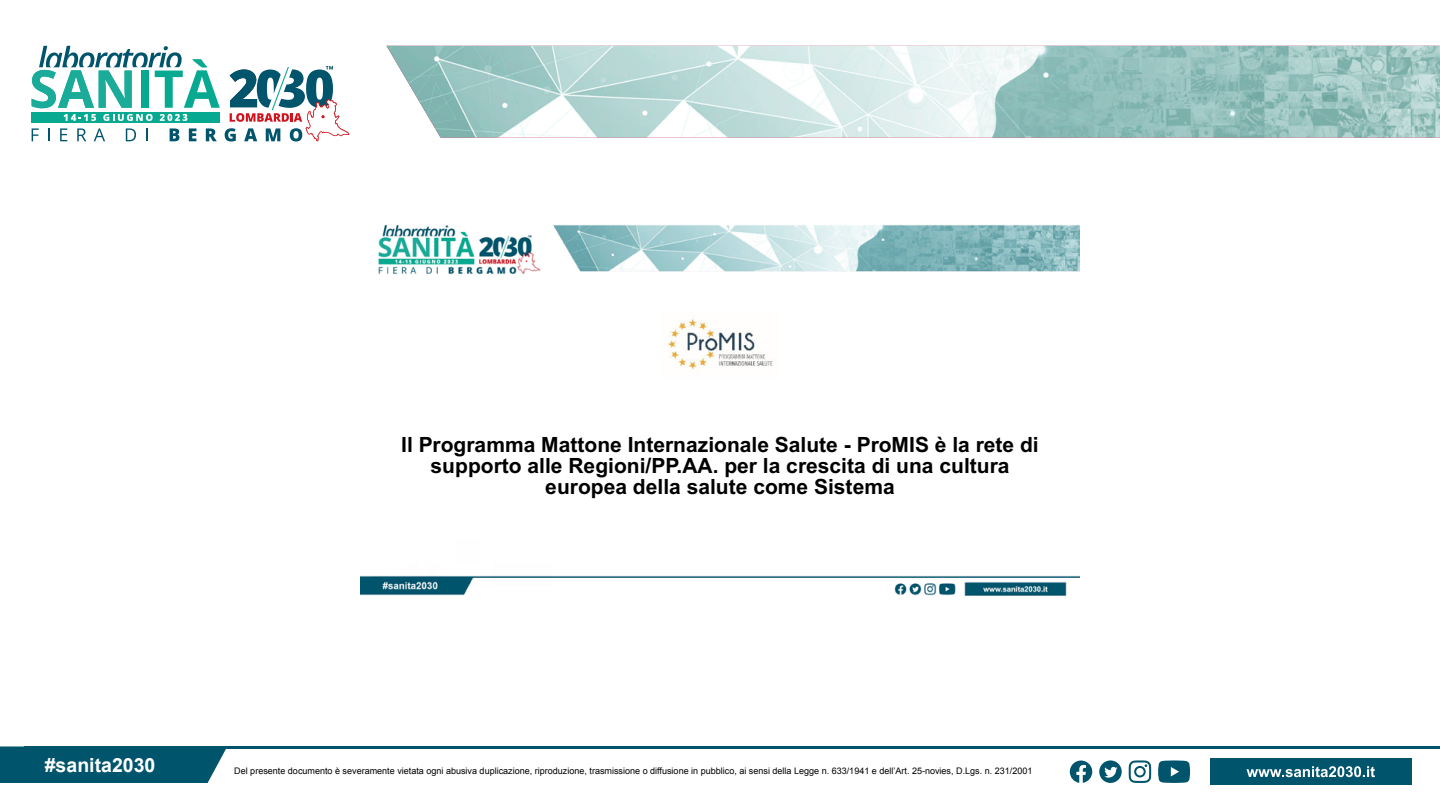
<style>
.page{position:relative;width:1440px;height:810px;background:#fff}
.page>*{position:absolute;margin:0;border:0;box-sizing:border-box;transform-origin:0 0}
.t1{font:700 21px/21.3px "Arial";color:#000;text-align:center}
.t2{font:700 19.5px "Arial";color:#fff}
.t3{font:9px "Arial";color:#000}
</style>
<div class="page">
<img style="left:386px;top:46px;width:1054px;height:92px">
<svg style="left:32px;top:46px;width:317px;height:95px"></svg>
<div style="left:0;top:746px;width:226px;height:37px;background:#00546b"></div>
<div style="left:1210px;top:759px;width:201px;height:26px;background:#00546b"></div>
<hr style="left:24px;top:746px;width:1416px;height:3px;background:#00546b">
<svg style="left:1247px;top:766px;width:128px;height:11px"></svg>
<svg style="left:1129px;top:760px;width:22px;height:23px"></svg>
<svg style="left:1158px;top:760px;width:32px;height:23px"></svg>
<svg style="left:1070px;top:761px;width:22px;height:22px"></svg>
<svg style="left:1099px;top:760px;width:23px;height:23px"></svg>
<img style="left:360px;top:224px;width:720px;height:372px">
<img style="left:662px;top:313px;width:116px;height:64px">
<h1 class="t1" style="left:401px;top:434px;width:639px">Il Programma Mattone Internazionale Salute - ProMIS è la rete di supporto alle Regioni/PP.AA. per la crescita di una cultura europea della salute come Sistema</h1>
<h2 class="t2" style="left:45px;top:752px;width:112px">#sanita2030</h2>
<p class="t3" style="left:234px;top:765px;width:800px">Del presente documento è severamente vietata ogni abusiva duplicazione, riproduzione, trasmissione o diffusione in pubblico, ai sensi della Legge n. 633/1941 e dell’Art. 25-novies, D.Lgs. n. 231/2001</p>
</div>
